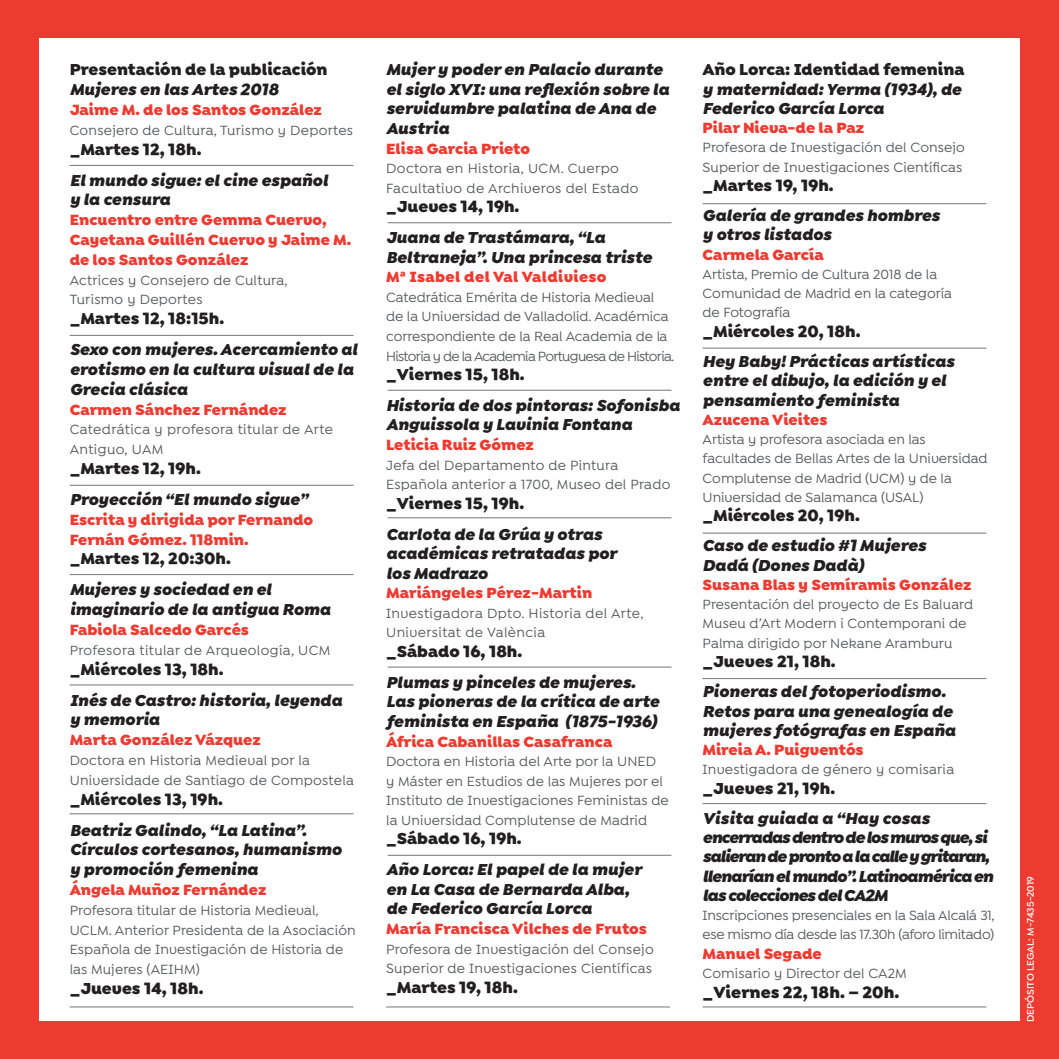
<style>
.page{position:relative;width:1059px;height:1059px;background:#ee3b32}
.page>*{position:absolute;margin:0;border:0;box-sizing:border-box;transform-origin:0 0}
.t1{font:900 17.1px "Isidora Sans Alt";color:#231f20}
.t2{font:italic 900 16.88px/19.6px "Isidora Sans Alt";color:#231f20}
.t3{font:900 16.88px/19.8px "Isidora Sans Alt";color:#231f20}
.t4{font:italic 900 16.88px/19.3px "Isidora Sans Alt";letter-spacing:-.055em;color:#231f20}
.t5{font:900 15.75px/19.8px "Isidora Sans Alt";color:#ee3b32}
.t6{font:900 15.75px "Isidora Sans Alt";letter-spacing:.02em;color:#ee3b32}
.t7{font:500 14.17px/19.6px "Isidora Sans Alt";letter-spacing:.01em;color:#57585a}
.t8{font:500 14.17px/19.6px "Isidora Sans Alt";letter-spacing:.03em;color:#57585a}
.t9{font:500 14.17px/19.3px "Isidora Sans Alt";letter-spacing:-.015em;color:#57585a}
.t10{font:600 10.12px "Isidora Sans";color:#fff}
.s1{font-style:italic}
.s2{font-style:normal}
</style>
<div class="page">
<div style="left:39px;top:38px;width:981px;height:982px;background:#fff"></div>
<hr style="left:70px;top:165px;width:283px;height:1px;background:#757679">
<hr style="left:388px;top:222px;width:283px;height:1px;background:#757679">
<hr style="left:702px;top:203px;width:284px;height:1px;background:#757679">
<hr style="left:702px;top:348px;width:284px;height:1px;background:#757679">
<hr style="left:702px;top:533px;width:284px;height:1px;background:#757679">
<hr style="left:702px;top:678px;width:284px;height:1px;background:#757679">
<hr style="left:702px;top:803px;width:284px;height:1px;background:#757679">
<hr style="left:388px;top:390px;width:283px;height:1px;background:#757679">
<hr style="left:388px;top:517px;width:283px;height:1px;background:#757679">
<hr style="left:388px;top:666px;width:283px;height:1px;background:#757679">
<hr style="left:388px;top:855px;width:283px;height:1px;background:#757679">
<hr style="left:70px;top:335px;width:283px;height:1px;background:#757679">
<hr style="left:70px;top:485px;width:283px;height:1px;background:#757679">
<hr style="left:70px;top:574px;width:283px;height:1px;background:#757679">
<hr style="left:70px;top:684px;width:283px;height:1px;background:#757679">
<hr style="left:70px;top:813px;width:283px;height:1px;background:#757679">
<hr style="left:70px;top:1006px;width:283px;height:1px;background:#757679">
<hr style="left:386px;top:1006px;width:284px;height:1px;background:#757679">
<hr style="left:702px;top:1006px;width:284px;height:1px;background:#757679">
<p class="t3" style="left:70px;top:60px;width:259px">Presentación de la publicación<br><span class="s1">Mujeres en las Artes 2018</span></p>
<p class="t5" style="left:70px;top:100px;width:254px">Jaime M. de los Santos González</p>
<p class="t7" style="left:70px;top:120px;width:285px">Consejero de Cultura, Turismo y Deportes</p>
<p class="t3" style="left:70px;top:139px;width:133px">_Martes 12, 18h.</p>
<p class="t2" style="left:70px;top:170px;width:260px">El mundo sigue: el cine español y la censura</p>
<p class="t5" style="left:70px;top:210px;width:283px">Encuentro entre Gemma Cuervo,<br>Cayetana Guillén Cuervo y Jaime M. de los Santos González</p>
<p class="t7" style="left:70px;top:270px;width:220px">Actrices y Consejero de Cultura,<br>Turismo y Deportes</p>
<p class="t3" style="left:70px;top:309px;width:156px">_Martes 12, 18:15h.</p>
<p class="t2" style="left:70px;top:339px;width:289px">Sexo con mujeres. Acercamiento al erotismo en la cultura visual de la<br>Grecia clásica</p>
<p class="t5" style="left:70px;top:399px;width:219px">Carmen Sánchez Fernández</p>
<p class="t8" style="left:70px;top:420px;width:265px">Catedrática y profesora titular de Arte<br>Antiguo, UAM</p>
<p class="t3" style="left:70px;top:458px;width:133px">_Martes 12, 19h.</p>
<p class="t2" style="left:70px;top:489px;width:240px">Proyección “El mundo sigue”</p>
<p class="t5" style="left:70px;top:509px;width:245px">Escrita y dirigida por Fernando<br>Fernán Gómez. 118min.</p>
<p class="t3" style="left:70px;top:549px;width:163px">_Martes 12, 20:30h.</p>
<p class="t2" style="left:70px;top:580px;width:262px">Mujeres y sociedad en el imaginario de la antigua Roma</p>
<p class="t5" style="left:70px;top:620px;width:181px">Fabiola Salcedo Garcés</p>
<p class="t8" style="left:70px;top:640px;width:262px">Profesora titular de Arqueología, UCM</p>
<p class="t3" style="left:70px;top:659px;width:155px">_Miércoles 13, 18h.</p>
<p class="t2" style="left:70px;top:690px;width:274px">Inés de Castro: historia, leyenda y memoria</p>
<p class="t5" style="left:70px;top:730px;width:193px">Marta González Vázquez</p>
<p class="t7" style="left:70px;top:750px;width:286px">Doctora en Historia Medieval por la<br>Universidade de Santiago de Compostela</p>
<p class="t3" style="left:70px;top:789px;width:155px">_Miércoles 13, 19h.</p>
<p class="t2" style="left:70px;top:820px;width:273px">Beatriz Galindo, “La Latina”.<br>Círculos cortesanos, humanismo y promoción femenina</p>
<p class="t5" style="left:70px;top:880px;width:198px">Ángela Muñoz Fernández</p>
<p class="t7" style="left:70px;top:900px;width:288px">Profesora titular de Historia Medieval, UCLM. Anterior Presidenta de la Asociación Española de Investigación de Historia de las Mujeres (AEIHM)</p>
<p class="t3" style="left:70px;top:978px;width:135px">_Jueves 14, 18h.</p>
<p class="t2" style="left:386px;top:60px;width:285px">Mujer y poder en Palacio durante el siglo XVI: una reflexión sobre la servidumbre palatina de Ana de<br>Austria</p>
<p class="t5" style="left:386px;top:138px;width:146px">Elisa Garcia Prieto</p>
<p class="t8" style="left:386px;top:159px;width:254px">Doctora en Historia, UCM. Cuerpo<br>Facultativo de Archiveros del Estado</p>
<p class="t3" style="left:386px;top:197px;width:135px">_Jueves 14, 19h.</p>
<p class="t2" style="left:386px;top:228px;width:267px">Juana de Trastámara, “La<br>Beltraneja”. Una princesa triste</p>
<p class="t6" style="left:386px;top:267px;width:222px">Mª Isabel del Val Valdivieso</p>
<p class="t7" style="left:386px;top:287px;width:289px">Catedrática Emérita de Historia Medieval de la Universidad de Valladolid. Académica correspondiente de la Real Academia de la Historia y de la Academia Portuguesa de Historia.</p>
<p class="t3" style="left:386px;top:364px;width:140px">_Viernes 15, 18h.</p>
<p class="t2" style="left:386px;top:395px;width:295px">Historia de dos pintoras: Sofonisba<br>Anguissola y Lavinia Fontana</p>
<p class="t5" style="left:386px;top:435px;width:149px">Leticia Ruiz Gómez</p>
<p class="t7" style="left:386px;top:455px;width:286px">Jefa del Departamento de Pintura<br>Española anterior a 1700, Museo del Prado</p>
<p class="t3" style="left:386px;top:493px;width:140px">_Viernes 15, 19h.</p>
<p class="t2" style="left:386px;top:524px;width:232px">Carlota de la Grúa y otras académicas retratadas por los Madrazo</p>
<p class="t5" style="left:386px;top:583px;width:208px">Mariángeles Pérez-Martin</p>
<p class="t8" style="left:386px;top:603px;width:259px">Investigadora Dpto. Historia del Arte,<br>Universitat de València</p>
<p class="t3" style="left:386px;top:641px;width:138px">_Sábado 16, 18h.</p>
<p class="t2" style="left:386px;top:672px;width:274px">Plumas y pinceles de mujeres.<br>Las pioneras de la crítica de arte feminista en España (1875-1936)</p>
<p class="t5" style="left:386px;top:731px;width:228px">África Cabanillas Casafranca</p>
<p class="t7" style="left:386px;top:752px;width:284px">Doctora en Historia del Arte por la UNED<br>y Máster en Estudios de las Mujeres por el Instituto de Investigaciones Feministas de la Universidad Complutense de Madrid</p>
<p class="t3" style="left:386px;top:829px;width:137px">_Sábado 16, 19h.</p>
<p class="t2" style="left:386px;top:860px;width:257px">Año Lorca: El papel de la mujer en La Casa de Bernarda Alba, de Federico García Lorca</p>
<p class="t5" style="left:386px;top:919px;width:262px">María Francisca Vilches de Frutos</p>
<p class="t7" style="left:386px;top:939px;width:269px">Profesora de Investigación del Consejo<br>Superior de Investigaciones Científicas</p>
<p class="t3" style="left:386px;top:977px;width:133px">_Martes 19, 18h.</p>
<p class="t2" style="left:702px;top:60px;width:263px"><span class="s2">Año Lorca: Identidad femenina </span>y maternidad: Yerma (1934), de<br>Federico García Lorca</p>
<p class="t5" style="left:702px;top:118px;width:163px">Pilar Nieva-de la Paz</p>
<p class="t7" style="left:702px;top:138px;width:264px">Profesora de Investigación del Consejo<br>Superior de Investigaciones Científicas</p>
<p class="t3" style="left:702px;top:175px;width:133px">_Martes 19, 19h.</p>
<p class="t2" style="left:702px;top:206px;width:239px">Galería de grandes hombres y otros listados</p>
<p class="t5" style="left:702px;top:244px;width:123px">Carmela García</p>
<p class="t7" style="left:702px;top:265px;width:251px">Artista, Premio de Cultura 2018 de la<br>Comunidad de Madrid en la categoría de Fotografía</p>
<p class="t3" style="left:702px;top:321px;width:159px">_Miércoles 20, 18h.</p>
<p class="t2" style="left:702px;top:352px;width:253px">Hey Baby! Prácticas artísticas entre el dibujo, la edición y el pensamiento feminista</p>
<p class="t5" style="left:702px;top:410px;width:126px">Azucena Vieites</p>
<p class="t7" style="left:702px;top:430px;width:286px">Artista y profesora asociada en las facultades de Bellas Artes de la Universidad Complutense de Madrid (UCM) y de la Universidad de Salamanca (USAL)</p>
<p class="t3" style="left:702px;top:505px;width:159px">_Miércoles 20, 19h.</p>
<p class="t2" style="left:702px;top:536px;width:225px">Caso de estudio #1 Mujeres<br>Dadá (Dones Dadà)</p>
<p class="t5" style="left:702px;top:575px;width:270px">Susana Blas y Semíramis González</p>
<p class="t7" style="left:702px;top:595px;width:272px">Presentación del proyecto de Es Baluard<br>Museu d’Art Modern i Contemporani de<br>Palma dirigido por Nekane Aramburu</p>
<p class="t3" style="left:702px;top:651px;width:135px">_Jueves 21, 18h.</p>
<p class="t2" style="left:702px;top:682px;width:254px">Pioneras del fotoperiodismo.<br>Retos para una genealogía de mujeres fotógrafas en España</p>
<p class="t5" style="left:702px;top:740px;width:163px">Mireia A. Puigventós</p>
<p class="t7" style="left:702px;top:760px;width:253px">Investigadora de género y comisaria</p>
<p class="t3" style="left:702px;top:778px;width:134px">_Jueves 21, 19h.</p>
<p class="t4" style="left:702px;top:808px;width:292px">Visita guiada a “Hay cosas encerradas dentro de los muros que, si salieran de pronto a la calle y gritaran, llenarían el mundo”. Latinoamérica en las colecciones del CA2M</p>
<p class="t9" style="left:702px;top:906px;width:294px">Inscripciones presenciales en la Sala Alcalá 31, ese mismo día desde las 17.30h (aforo limitado)</p>
<p class="t5" style="left:702px;top:943px;width:121px">Manuel Segade</p>
<p class="t7" style="left:702px;top:963px;width:206px">Comisario y Director del CA2M</p>
<p class="t1" style="left:702px;top:981px;width:198px">_Viernes 22, 18h. – 20h.</p>
<p class="t10" style="left:1024px;top:1022px;width:148px;rotate:-90deg">DEPÓSITO LEGAL: M-7435-2019</p>
</div>
